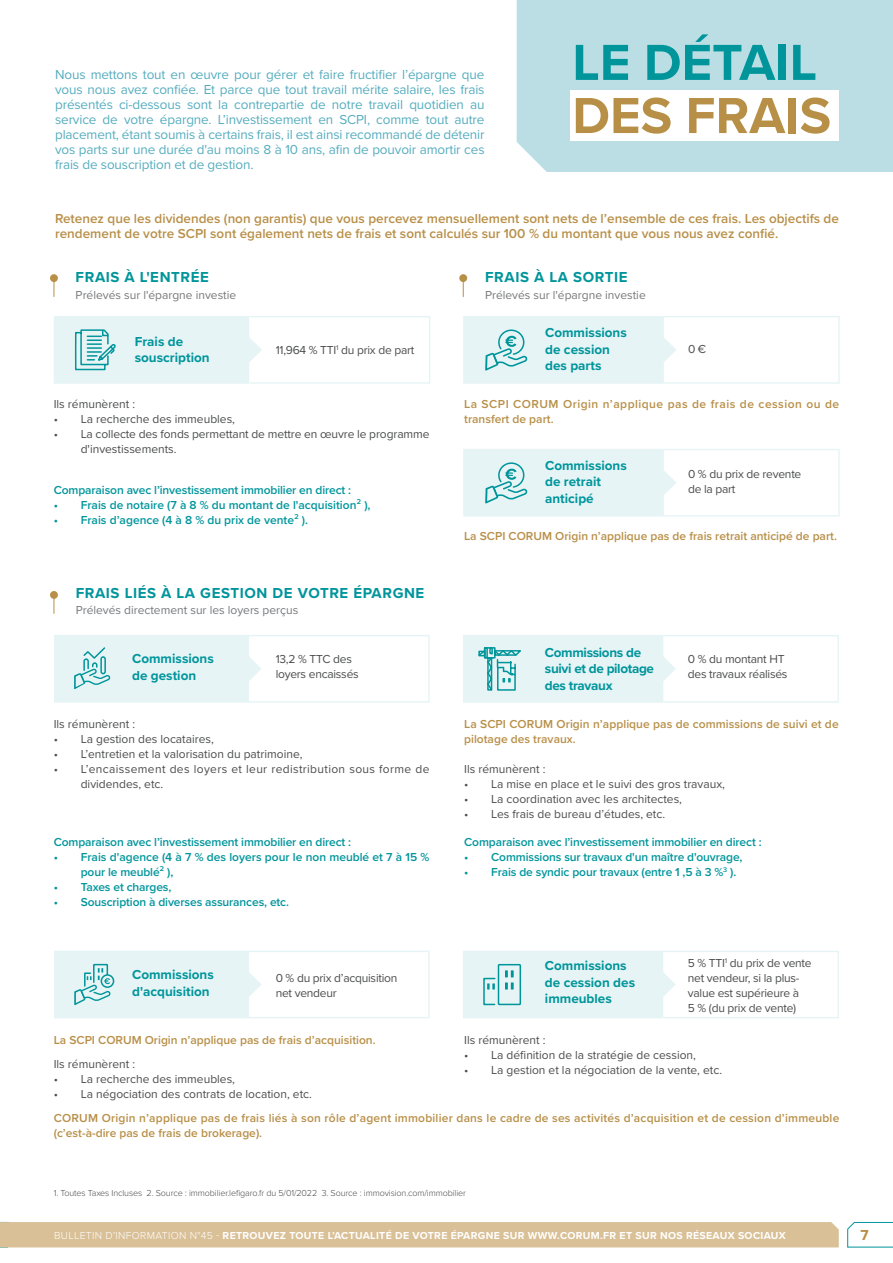
<style>
.page{position:relative;width:893px;height:1263px;background:#fff}
.page>*{position:absolute;margin:0;border:0;box-sizing:border-box;transform-origin:0 0}
.t1{font:700 52.5px "Proxima Nova";color:#00959a}
.t2{font:700 52.5px "Proxima Nova";color:#b88f47}
.t3{font:700 15px "Proxima Nova";letter-spacing:.04em;color:#00959c}
.t4{font:700 15px "Proxima Nova";letter-spacing:.04em;color:#00959a}
.t5{font:700 15px "Proxima Nova";color:#b88f43}
.t6{font:13.5px/15px "Proxima Nova";letter-spacing:-.01em;color:#55adbf;text-align:justify}
.t7{font:600 13.5px/15px "Proxima Nova";color:#b88f47}
.t8{font:700 13.5px/16.5px "Proxima Nova";color:#00959c}
.t9{font:700 13.5px/16.5px "Proxima Nova";letter-spacing:-.025em;color:#00959c}
.t10{font:700 13.5px/16.5px "Proxima Nova";color:#00959a}
.t11{font:12px/15px "Proxima Nova";color:#4b4c4d}
.t12{font:600 12px/15px "Proxima Nova";letter-spacing:-.01em;color:#00959c}
.t13{font:600 12px/15px "Proxima Nova";letter-spacing:.005em;color:#b88f47}
.t14{font:12px/15px "Proxima Nova";letter-spacing:-.02em;color:#4b4c4d}
.t15{font:12px "Proxima Nova";color:#76787b}
.t16{font:12px/15px "Proxima Nova";letter-spacing:.03em;color:#4b4c4d}
.t17{font:600 12px/15px "Proxima Nova";letter-spacing:.04em;color:#b88f47}
.t18{font:700 10.5px "Proxima Nova";letter-spacing:.03em;color:#fff}
.t19{font:300 9px "Proxima Nova";letter-spacing:-.01em;color:#4b4c4d}
.s1{font-weight:300}
</style>
<div class="page">
<svg style="left:54px;top:316px;width:208px;height:68px;background:#def1f2"></svg>
<svg style="left:54px;top:951px;width:208px;height:67px;background:#e1f2f3"></svg>
<svg style="left:463px;top:316px;width:214px;height:68px;background:#e1f2f3"></svg>
<svg style="left:463px;top:449px;width:214px;height:68px;background:#e1f2f3"></svg>
<svg style="left:463px;top:951px;width:213px;height:67px;background:#e0f1f2"></svg>
<div style="left:50px;top:274px;width:8px;height:8px;background:#b88f47;border-radius:50%"></div>
<svg style="left:54px;top:282px;width:1px;height:15px"></svg>
<div style="left:459px;top:274px;width:8px;height:8px;background:#b88f47;border-radius:50%"></div>
<svg style="left:463px;top:282px;width:1px;height:15px"></svg>
<svg style="left:0;top:1221px;width:839px;height:27px;background:#dcc39d"></svg>
<svg style="left:847px;top:1221px;width:46px;height:27px"></svg>
<div style="left:517px;top:0;width:376px;height:172px;background:#bbdee5"></div>
<div style="left:570px;top:91px;width:268px;height:50px;background:#fff"></div>
<svg style="left:54px;top:635px;width:208px;height:68px;background:#e2f2f3"></svg>
<svg style="left:463px;top:635px;width:213px;height:68px;background:#def0f1"></svg>
<div style="left:50px;top:591px;width:8px;height:8px;background:#b88f47;border-radius:50%"></div>
<svg style="left:54px;top:598px;width:1px;height:15px"></svg>
<p class="t6" style="left:55px;top:67px;width:431px">Nous mettons tout en œuvre pour gérer et faire fructifier l’épargne que vous nous avez confiée. Et parce que tout travail mérite salaire, les frais présentés ci-dessous sont la contrepartie de notre travail quotidien au service de votre épargne. L’investissement en SCPI, comme tout autre placement, étant soumis à certains frais, il est ainsi recommandé de détenir vos parts sur une durée d'au moins 8 à 10 ans, afin de pouvoir amortir ces frais de souscription et de gestion.</p>
<h1 class="t1" style="left:572px;top:23px;width:246px">LE DÉTAIL</h1>
<h1 class="t2" style="left:572px;top:76px;width:260px">DES FRAIS</h1>
<p class="t7" style="left:55px;top:211px;width:785px">Retenez que les dividendes (non garantis) que vous percevez mensuellement sont nets de l’ensemble de ces frais. Les objectifs de rendement de votre SCPI sont également nets de frais et sont calculés sur 100 % du montant que vous nous avez confié.</p>
<p class="t4" style="left:76px;top:266px;width:135px">FRAIS À L'ENTRÉE</p>
<p class="t15" style="left:76px;top:286px;width:162px">Prélevés sur l'épargne investie</p>
<p class="t8" style="left:135px;top:332px;width:76px">Frais de souscription</p>
<p class="t14" style="left:276px;top:342px;width:140px">11,964 % TTI<sup>1</sup> du prix de part</p>
<p class="t11" style="left:54px;top:396px;width:83px">Ils rémunèrent :</p>
<p class="t11" style="left:54px;top:411px;width:183px">• La recherche des immeubles,</p>
<p class="t11" style="left:81px;top:426px;width:350px;text-indent:-27px">• La collecte des fonds permettant de mettre en œuvre le programme d'investissements.</p>
<p class="t12" style="left:54px;top:482px;width:299px">Comparaison avec l’investissement immobilier en direct :</p>
<p class="t12" style="left:54px;top:497px;width:318px">• Frais de notaire (7 à 8 % du montant de l'acquisition² ),</p>
<p class="t12" style="left:54px;top:512px;width:256px">• Frais d’agence (4 à 8 % du prix de vente² ).</p>
<p class="t4" style="left:485px;top:266px;width:144px">FRAIS À LA SORTIE</p>
<p class="t15" style="left:485px;top:286px;width:162px">Prélevés sur l'épargne investie</p>
<p class="t8" style="left:545px;top:324px;width:83px">Commissions de cession des parts</p>
<p class="t17" style="left:464px;top:396px;width:376px">La SCPI CORUM Origin n’applique pas de frais de cession ou de transfert de part.</p>
<p class="t11" style="left:688px;top:341px;width:20px">0 €</p>
<p class="t8" style="left:545px;top:457px;width:83px">Commissions de retrait anticipé</p>
<p class="t13" style="left:464px;top:528px;width:374px">La SCPI CORUM Origin n’applique pas de frais retrait anticipé de part.</p>
<p class="t14" style="left:688px;top:466px;width:115px">0 % du prix de revente de la part</p>
<p class="t3" style="left:76px;top:581px;width:350px">FRAIS LIÉS À LA GESTION DE VOTRE ÉPARGNE</p>
<p class="t15" style="left:76px;top:601px;width:224px">Prélevés directement sur les loyers perçus</p>
<p class="t8" style="left:132px;top:650px;width:83px">Commissions de gestion</p>
<p class="t9" style="left:545px;top:644px;width:111px">Commissions de suivi et de pilotage des travaux</p>
<p class="t14" style="left:276px;top:651px;width:85px">13,2 % TTC des loyers encaissés</p>
<p class="t14" style="left:688px;top:651px;width:101px">0 % du montant HT des travaux réalisés</p>
<p class="t11" style="left:54px;top:716px;width:83px">Ils rémunèrent :</p>
<p class="t11" style="left:54px;top:731px;width:162px">• La gestion des locataires,</p>
<p class="t11" style="left:54px;top:746px;width:250px">• L’entretien et la valorisation du patrimoine,</p>
<p class="t16" style="left:81px;top:761px;width:350px;text-indent:-27px">• L’encaissement des loyers et leur redistribution sous forme de dividendes, etc.</p>
<p class="t12" style="left:54px;top:834px;width:299px">Comparaison avec l’investissement immobilier en direct :</p>
<p class="t12" style="left:81px;top:849px;width:350px;text-indent:-27px">• Frais d'agence (4 à 7 % des loyers pour le non meublé et 7 à 15 % pour le meublé² ),</p>
<p class="t12" style="left:54px;top:879px;width:119px">• Taxes et charges,</p>
<p class="t12" style="left:54px;top:894px;width:237px">• Souscription à diverses assurances, etc.</p>
<p class="t13" style="left:464px;top:716px;width:376px">La SCPI CORUM Origin n’applique pas de commissions de suivi et de pilotage des travaux.</p>
<p class="t11" style="left:464px;top:761px;width:83px">Ils rémunèrent :</p>
<p class="t11" style="left:464px;top:776px;width:262px">• La mise en place et le suivi des gros travaux,</p>
<p class="t11" style="left:464px;top:791px;width:219px">• La coordination avec les architectes,</p>
<p class="t11" style="left:464px;top:806px;width:202px">• Les frais de bureau d’études, etc.</p>
<p class="t12" style="left:464px;top:834px;width:299px">Comparaison avec l’investissement immobilier en direct :</p>
<p class="t12" style="left:464px;top:849px;width:280px">• Commissions sur travaux d'un maître d'ouvrage,</p>
<p class="t12" style="left:464px;top:864px;width:274px">• Frais de syndic pour travaux (entre 1 ,5 à 3 %<sup>3</sup> ).</p>
<p class="t14" style="left:688px;top:955px;width:125px">5 % TTI<sup>1</sup> du prix de vente net vendeur, si la plus&shy;value est supérieure à<br>5 % (du prix de vente)</p>
<p class="t10" style="left:545px;top:957px;width:92px">Commissions de cession des immeubles</p>
<p class="t8" style="left:132px;top:966px;width:83px">Commissions d'acquisition</p>
<p class="t13" style="left:54px;top:1032px;width:323px">La SCPI CORUM Origin n’applique pas de frais d’acquisition.</p>
<p class="t11" style="left:54px;top:1056px;width:83px">Ils rémunèrent :</p>
<p class="t11" style="left:54px;top:1071px;width:183px">• La recherche des immeubles,</p>
<p class="t11" style="left:54px;top:1086px;width:260px">• La négociation des contrats de location, etc.</p>
<p class="t13" style="left:54px;top:1110px;width:787px">CORUM Origin n’applique pas de frais liés à son rôle d’agent immobilier dans le cadre de ses activités d’acquisition et de cession d’immeuble (c’est-à-dire pas de frais de brokerage).</p>
<p class="t14" style="left:276px;top:970px;width:123px">0 % du prix d’acquisition net vendeur</p>
<p class="t11" style="left:464px;top:1032px;width:83px">Ils rémunèrent :</p>
<p class="t11" style="left:464px;top:1047px;width:233px">• La définition de la stratégie de cession,</p>
<p class="t11" style="left:464px;top:1062px;width:259px">• La gestion et la négociation de la vente, etc.</p>
<p class="t19" style="left:54px;top:1186px;width:414px">1. Toutes Taxes Incluses 2. Source : immobilier.lefigaro.fr du 5/01/2022 3. Source : immovision.com/immobilier</p>
<p class="t18" style="left:54px;top:1227px;width:733px"><span class="s1">BULLETIN D’INFORMATION N°45 -</span> RETROUVEZ TOUTE L’ACTUALITÉ DE VOTRE ÉPARGNE SUR WWW.CORUM.FR ET SUR NOS RÉSEAUX SOCIAUX</p>
<p class="t5" style="left:860px;top:1224px;width:10px">7</p>
</div>
